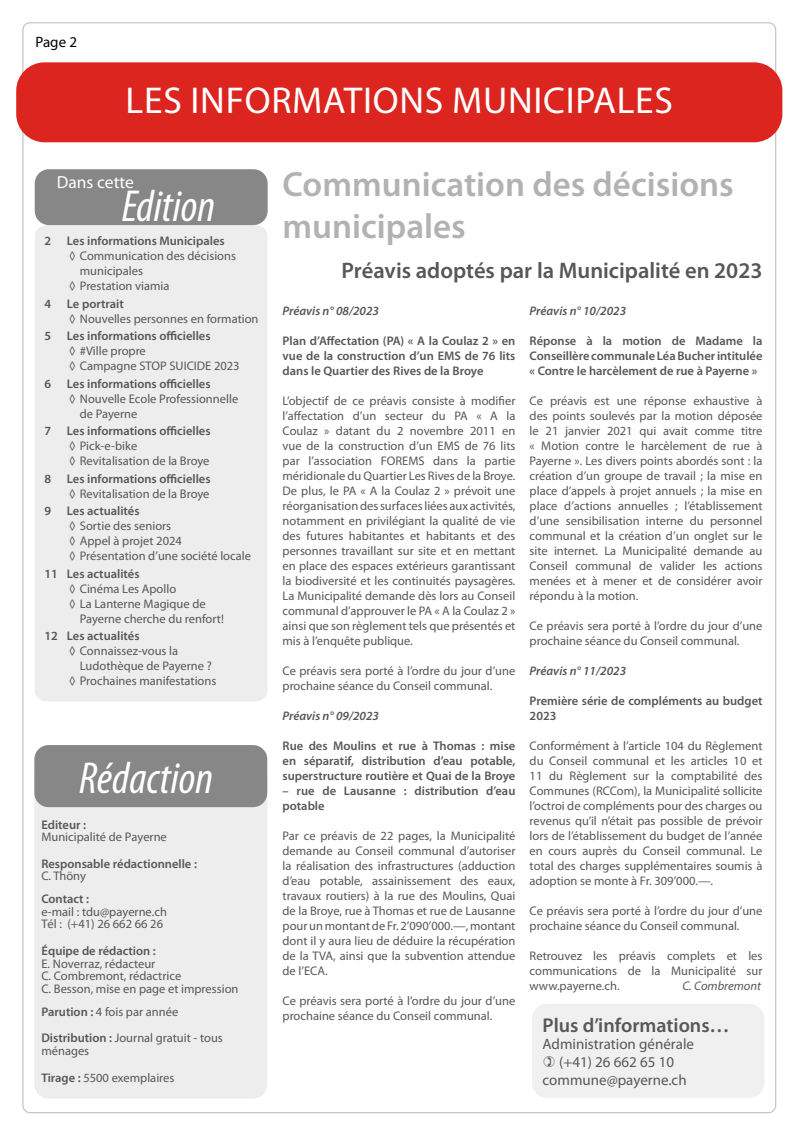
<style>
.page{position:relative;width:798px;height:1134px;background:#fff}
.page>*{position:absolute;margin:0;border:0;box-sizing:border-box;transform-origin:0 0}
.t1{font:italic condensed 45px "Myriad Pro";color:#fff}
.t2{font:37.5px "Myriad Pro";letter-spacing:.02em;color:#fff}
.t3{font:600 35px/42px "Myriad Pro";color:#b3b2b2}
.t4{font:600 22.5px "Myriad Pro";color:#575756}
.t5{font:600 20px "Myriad Pro";color:#575756}
.t6{font:17.5px "Myriad Pro";color:#fff}
.t7{font:15px/17.8px "Myriad Pro";color:#575756;text-align:center}
.t8{font:15px "Myriad Pro";color:#000}
.t9{font:12.5px/15px "Myriad Pro";color:#575756}
.t10{font:600 12.5px/15px "Myriad Pro";color:#575756;text-align:justify}
.t11{font:italic 600 12.5px "Myriad Pro";color:#575756}
.t12{font:italic 12.5px "Myriad Pro";color:#575756}
.s1{font-weight:600}
</style>
<div class="page">
<div style="left:16px;top:62px;width:766px;height:80px;background:#dd2520;border-radius:28px"></div>
<div style="left:35px;top:225px;width:232px;height:477px;background:#ededed"></div>
<div style="left:35px;top:169px;width:232px;height:56px;background:#878787;border-radius:14px"></div>
<div style="left:531px;top:1004px;width:233px;height:94px;background:#f0f0f0;border-radius:15px"></div>
<div style="left:34px;top:759px;width:233px;height:339px;background:#ededed;border-radius:14px"></div>
<div style="left:34px;top:745px;width:233px;height:62px;background:#878787;border-radius:14px"></div>
<p class="t8" style="left:35px;top:32px;width:43px">Page 2</p>
<h2 class="t2" style="left:126px;top:77px;width:548px">LES INFORMATIONS MUNICIPALES</h2>
<h3 class="t6" style="left:57px;top:171px;width:79px">Dans cette</h3>
<h1 class="t1" style="left:122px;top:178px;width:95px">Edition</h1>
<p class="t10" style="left:44px;top:233px;width:8px">2</p>
<p class="t10" style="left:67px;top:233px;width:159px">Les informations Municipales</p>
<p class="t9" style="left:69px;top:248px;width:168px">◊ Communication des décisions</p>
<p class="t9" style="left:80px;top:263px;width:64px">municipales</p>
<p class="t9" style="left:69px;top:278px;width:102px">◊ Prestation viamia</p>
<p class="t10" style="left:44px;top:295px;width:8px">4</p>
<p class="t10" style="left:67px;top:295px;width:58px">Le portrait</p>
<p class="t9" style="left:69px;top:311px;width:191px">◊ Nouvelles personnes en formation</p>
<p class="t10" style="left:44px;top:328px;width:8px">5</p>
<p class="t10" style="left:67px;top:328px;width:145px">Les informations officielles</p>
<p class="t9" style="left:69px;top:343px;width:172px">◊ #Ville propre<br>◊ Campagne STOP SUICIDE 2023</p>
<p class="t10" style="left:44px;top:375px;width:8px">6</p>
<p class="t10" style="left:67px;top:375px;width:145px">Les informations officielles</p>
<p class="t9" style="left:80px;top:391px;width:160px;text-indent:-11px">◊ Nouvelle Ecole Professionnelle de Payerne</p>
<p class="t10" style="left:44px;top:423px;width:8px">7</p>
<p class="t10" style="left:67px;top:423px;width:145px">Les informations officielles</p>
<p class="t9" style="left:69px;top:438px;width:142px">◊ Pick-e-bike<br>◊ Revitalisation de la Broye</p>
<p class="t10" style="left:44px;top:470px;width:8px">8</p>
<p class="t10" style="left:67px;top:470px;width:145px">Les informations officielles</p>
<p class="t9" style="left:69px;top:486px;width:142px">◊ Revitalisation de la Broye</p>
<p class="t10" style="left:44px;top:503px;width:8px">9</p>
<p class="t10" style="left:67px;top:503px;width:74px">Les actualités</p>
<p class="t9" style="left:69px;top:518px;width:183px">◊ Sortie des seniors<br>◊ Appel à projet 2024<br>◊ Présentation d’une société locale</p>
<p class="t10" style="left:44px;top:565px;width:97px">11 Les actualités</p>
<p class="t9" style="left:69px;top:581px;width:108px">◊ Cinéma Les Apollo</p>
<p class="t9" style="left:69px;top:596px;width:138px">◊ La Lanterne Magique de</p>
<p class="t9" style="left:80px;top:611px;width:145px">Payerne cherche du renfort!</p>
<p class="t10" style="left:44px;top:628px;width:97px">12 Les actualités</p>
<p class="t9" style="left:69px;top:643px;width:110px">◊ Connaissez-vous la</p>
<p class="t9" style="left:80px;top:658px;width:133px">Ludothèque de Payerne ?</p>
<p class="t9" style="left:69px;top:673px;width:149px">◊ Prochaines manifestations</p>
<h1 class="t1" style="left:79px;top:751px;width:135px">Rédaction</h1>
<p class="t10" style="left:41px;top:816px;width:46px">Editeur :</p>
<p class="t9" style="left:41px;top:829px;width:127px">Municipalité de Payerne</p>
<p class="t10" style="left:41px;top:856px;width:157px">Responsable rédactionnelle :</p>
<p class="t9" style="left:41px;top:868px;width:46px">C. Thöny</p>
<p class="t10" style="left:41px;top:891px;width:49px">Contact :</p>
<p class="t9" style="left:41px;top:905px;width:127px;line-height:12.5px">e-mail : tdu@payerne.ch<br>Tél : (+41) 26 662 66 26</p>
<p class="t10" style="left:41px;top:943px;width:116px">Équipe de rédaction :</p>
<p class="t9" style="left:41px;top:957px;width:198px;line-height:12.5px">E. Noverraz, rédacteur<br>C. Combremont, rédactrice<br>C. Besson, mise en page et impression</p>
<p class="t9" style="left:41px;top:998px;width:183px;line-height:26.6px"><span class="s1">Parution :</span> 4 fois par année<br><span class="s1">Distribution :</span> Journal gratuit - tous</p>
<p class="t9" style="left:41px;top:1037px;width:134px;line-height:26.6px">ménages<br><span class="s1">Tirage :</span> 5500 exemplaires</p>
<h3 class="t3" style="left:282px;top:162px;width:452px">Communication des décisions municipales</h3>
<h3 class="t4" style="left:341px;top:256px;width:422px">Préavis adoptés par la Municipalité en 2023</h3>
<p class="t11" style="left:282px;top:303px;width:98px">Préavis n° 08/2023</p>
<p class="t10" style="left:282px;top:333px;width:234px">Plan d’Affectation (PA) « A la Coulaz 2 » en vue de la construction d’un EMS de 76 lits dans le Quartier des Rives de la Broye</p>
<p class="t9" style="left:282px;top:393px;width:234px;text-align:justify">L’objectif de ce préavis consiste à modifier l’affectation d’un secteur du PA « A la Coulaz » datant du 2 novembre 2011 en vue de la construction d’un EMS de 76 lits par l’association FOREMS dans la partie méridionale du Quartier Les Rives de la Broye.<br>De plus, le PA « A la Coulaz 2 » prévoit une réorganisation des surfaces liées aux activités, notamment en privilégiant la qualité de vie des futures habitantes et habitants et des personnes travaillant sur site et en mettant en place des espaces extérieurs garantissant la biodiversité et les continuités paysagères.<br>La Municipalité demande dès lors au Conseil communal d’approuver le PA « A la Coulaz 2 » ainsi que son règlement tels que présentés et mis à l’enquête publique.</p>
<p class="t9" style="left:282px;top:663px;width:234px">Ce préavis sera porté à l’ordre du jour d’une prochaine séance du Conseil communal.</p>
<p class="t11" style="left:282px;top:708px;width:98px">Préavis n° 09/2023</p>
<p class="t10" style="left:282px;top:738px;width:234px">Rue des Moulins et rue à Thomas : mise en séparatif, distribution d’eau potable, superstructure routière et Quai de la Broye</p>
<p class="t10" style="left:282px;top:783px;width:234px">– rue de Lausanne : distribution d’eau potable</p>
<p class="t9" style="left:282px;top:828px;width:234px;text-align:justify">Par ce préavis de 22 pages, la Municipalité demande au Conseil communal d’autoriser la réalisation des infrastructures (adduction d’eau potable, assainissement des eaux, travaux routiers) à la rue des Moulins, Quai de la Broye, rue à Thomas et rue de Lausanne pour un montant de Fr. 2’090’000.—, montant dont il y aura lieu de déduire la récupération de la TVA, ainsi que la subvention attendue de l’ECA.</p>
<p class="t9" style="left:282px;top:993px;width:234px">Ce préavis sera porté à l’ordre du jour d’une prochaine séance du Conseil communal.</p>
<p class="t11" style="left:529px;top:303px;width:98px">Préavis n° 10/2023</p>
<p class="t10" style="left:529px;top:333px;width:234px">Réponse à la motion de Madame la Conseillère communale Léa Bucher intitulée « Contre le harcèlement de rue à Payerne »</p>
<p class="t9" style="left:529px;top:393px;width:234px;text-align:justify">Ce préavis est une réponse exhaustive à des points soulevés par la motion déposée le 21 janvier 2021 qui avait comme titre « Motion contre le harcèlement de rue à Payerne ». Les divers points abordés sont : la création d’un groupe de travail ; la mise en place d’appels à projet annuels ; la mise en place d’actions annuelles ; l’établissement d’une sensibilisation interne du personnel communal et la création d’un onglet sur le site internet. La Municipalité demande au Conseil communal de valider les actions menées et à mener et de considérer avoir répondu à la motion.</p>
<p class="t9" style="left:529px;top:618px;width:234px">Ce préavis sera porté à l’ordre du jour d’une prochaine séance du Conseil communal.</p>
<p class="t11" style="left:529px;top:663px;width:98px">Préavis n° 11/2023</p>
<p class="t10" style="left:529px;top:693px;width:234px">Première série de compléments au budget<br>2023</p>
<p class="t9" style="left:529px;top:738px;width:234px;text-align:justify">Conformément à l’article 104 du Règlement du Conseil communal et les articles 10 et 11 du Règlement sur la comptabilité des Communes (RCCom), la Municipalité sollicite l’octroi de compléments pour des charges ou revenus qu’il n’était pas possible de prévoir lors de l’établissement du budget de l’année en cours auprès du Conseil communal. Le total des charges supplémentaires soumis à adoption se monte à Fr. 309’000.—.</p>
<p class="t9" style="left:529px;top:903px;width:234px">Ce préavis sera porté à l’ordre du jour d’une prochaine séance du Conseil communal.</p>
<p class="t9" style="left:529px;top:948px;width:234px;text-align:justify">Retrouvez les préavis complets et les communications de la Municipalité sur www.payerne.ch.</p>
<p class="t12" style="left:682px;top:978px;width:80px">C. Combremont</p>
<h3 class="t5" style="left:542px;top:1012px;width:188px">Plus d’informations…</h3>
<p class="t7" style="left:542px;top:1035px;width:153px">Administration générale (+41) 26 662 65 10 commune@payerne.ch</p>
</div>
